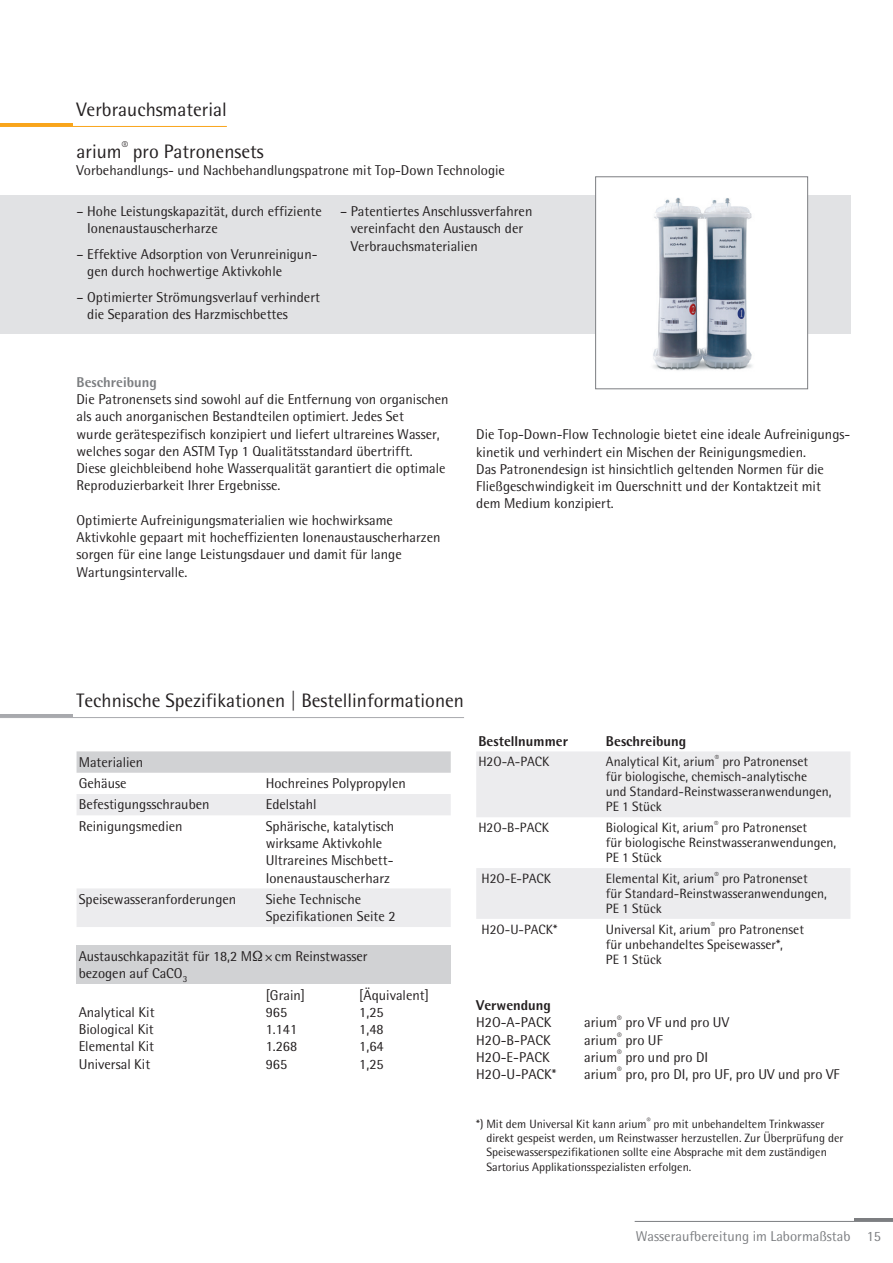
<style>
.page{position:relative;width:893px;height:1263px;background:#fff}
.page>*{position:absolute;margin:0;border:0;box-sizing:border-box;transform-origin:0 0}
.t1{font:19.5px "Sartorius Rotis Sans 2013";color:#231f20}
.t2{font:14.25px/17.2px "Sartorius Rotis Sans 2013";color:#231f20}
.t3{font:800 14.25px "Sartorius Rotis Sans 2013";color:#231f20}
.t4{font:14.25px "Sartorius Rotis Sans 2013";color:#7c7e81}
.t5{font:800 14.25px "Sartorius Rotis Sans 2013";color:#7c7e81}
.t6{font:13.5px/15px "Sartorius Rotis Sans 2013";color:#231f20}
.t7{font:12px/14.2px "Sartorius Rotis Sans 2013";color:#231f20}
</style>
<div class="page">
<hr style="left:635px;top:1221px;width:258px;height:1px;background:#7c7e81">
<hr style="left:855px;top:1218px;width:38px;height:3px;background:#7c7e81">
<hr style="left:0;top:123px;width:72px;height:3px;background:#f9a51b">
<hr style="left:0;top:126px;width:227px;height:1px;background:#f9a51b">
<div style="left:0;top:195px;width:850px;height:139px;background:#e1e2e4"></div>
<img style="left:597px;top:195px;width:209px;height:176px">
<div style="left:595px;top:176px;width:213px;height:213px;border:1px solid #7c7e81"></div>
<hr style="left:0;top:717px;width:464px;height:1px;background:#a8a9ad">
<hr style="left:0;top:714px;width:72px;height:3px;background:#a8a9ad">
<svg style="left:77px;top:751px;width:374px;height:22px"></svg>
<svg style="left:77px;top:794px;width:374px;height:133px"></svg>
<div style="left:77px;top:945px;width:374px;height:39px;background:#d1d2d4"></div>
<svg style="left:476px;top:751px;width:374px;height:168px;fill:#ececee"></svg>
<h1 class="t1" style="left:77px;top:97px;width:152px">Verbrauchsmaterial</h1>
<h1 class="t1" style="left:77px;top:140px;width:189px">arium<sup>®</sup> pro Patronensets</h1>
<p class="t2" style="left:77px;top:162px;width:430px">Vorbehandlungs- und Nachbehandlungspatrone mit Top-Down Technologie</p>
<p class="t2" style="left:87px;top:202px;width:236px;text-indent:-11px">– Hohe Leistungskapazität, durch effiziente<br>Ionenaustauscherharze</p>
<p class="t2" style="left:87px;top:245px;width:232px;text-indent:-11px">– Effektive Adsorption von Verunreinigun&shy;gen durch hochwertige Aktivkohle</p>
<p class="t2" style="left:87px;top:288px;width:234px;text-indent:-11px">– Optimierter Strömungsverlauf verhindert die Separation des Harzmischbettes</p>
<p class="t2" style="left:351px;top:202px;width:183px;text-indent:-11px">– Patentiertes Anschlussverfahren vereinfacht den Austausch der<br>Verbrauchsmaterialien</p>
<p class="t5" style="left:77px;top:373px;width:82px">Beschreibung</p>
<p class="t2" style="left:77px;top:390px;width:374px">Die Patronensets sind sowohl auf die Entfernung von organischen als auch anorganischen Bestandteilen optimiert. Jedes Set<br>wurde gerätespezifisch konzipiert und liefert ultrareines Wasser, welches sogar den ASTM Typ 1 Qualitätsstandard übertrifft.<br>Diese gleichbleibend hohe Wasserqualität garantiert die optimale Reproduzierbarkeit Ihrer Ergebnisse.</p>
<p class="t2" style="left:77px;top:511px;width:365px">Optimierte Aufreinigungsmaterialien wie hochwirksame Aktivkohle gepaart mit hocheffizienten Ionenaustauscherharzen sorgen für eine lange Leistungsdauer und damit für lange Wartungsintervalle.</p>
<p class="t2" style="left:476px;top:426px;width:376px">Die Top-Down-Flow Technologie bietet eine ideale Aufreinigungs&shy;kinetik und verhindert ein Mischen der Reinigungsmedien.<br>Das Patronendesign ist hinsichtlich geltenden Normen für die Fließgeschwindigkeit im Querschnitt und der Kontaktzeit mit<br>dem Medium konzipiert.</p>
<h1 class="t1" style="left:77px;top:688px;width:389px">Technische Spezifikationen | Bestellinformationen</h1>
<p class="t2" style="left:79px;top:751px;width:66px;line-height:21.3px">Materialien<br>Gehäuse</p>
<p class="t2" style="left:266px;top:774px;width:142px">Hochreines Polypropylen</p>
<p class="t2" style="left:79px;top:796px;width:132px">Befestigungsschrauben</p>
<p class="t2" style="left:266px;top:796px;width:52px">Edelstahl</p>
<p class="t2" style="left:79px;top:817px;width:105px">Reinigungsmedien</p>
<p class="t2" style="left:266px;top:817px;width:130px">Sphärische, katalytisch wirksame Aktivkohle<br>Ultrareines Mischbett-<br>Ionenaustauscherharz</p>
<p class="t2" style="left:79px;top:890px;width:159px">Speisewasseranforderungen</p>
<p class="t2" style="left:266px;top:890px;width:131px">Siehe Technische<br>Spezifikationen Seite 2</p>
<p class="t2" style="left:79px;top:947px;width:175px">Austauschkapazität für 18,2 M</p>
<p class="t2" style="left:275px;top:947px;width:94px">cm Reinstwasser</p>
<p class="t2" style="left:79px;top:965px;width:110px">bezogen auf CaCO<sub>3</sub></p>
<p class="t2" style="left:79px;top:1003px;width:77px;text-align:justify">Analytical Kit Biological Kit Elemental Kit Universal Kit</p>
<p class="t2" style="left:266px;top:986px;width:41px">[Grain]<br>965<br>1.141<br>1.268<br>965</p>
<p class="t2" style="left:359px;top:986px;width:71px">[Äquivalent]<br>1,25<br>1,48<br>1,64<br>1,25</p>
<p class="t3" style="left:478px;top:732px;width:91px">Bestellnummer</p>
<p class="t3" style="left:606px;top:732px;width:82px">Beschreibung</p>
<p class="t6" style="left:478px;top:754px;width:73px">H2O-A-PACK</p>
<p class="t6" style="left:606px;top:754px;width:227px">Analytical Kit, arium<sup>®</sup> pro Patronenset<br>für biologische, chemisch-analytische<br>und Standard-Reinstwasseranwendungen, PE 1 Stück</p>
<p class="t6" style="left:478px;top:820px;width:72px">H2O-B-PACK</p>
<p class="t6" style="left:606px;top:820px;width:232px">Biological Kit, arium<sup>®</sup> pro Patronenset<br>für biologische Reinstwasseranwendungen,<br>PE 1 Stück</p>
<p class="t6" style="left:482px;top:871px;width:71px">H2O-E-PACK</p>
<p class="t6" style="left:606px;top:871px;width:222px">Elemental Kit, arium<sup>®</sup> pro Patronenset für Standard-Reinstwasseranwendungen,<br>PE 1 Stück</p>
<p class="t6" style="left:482px;top:921px;width:77px">H2O-U-PACK*</p>
<p class="t6" style="left:606px;top:921px;width:200px">Universal Kit, arium<sup>®</sup> pro Patronenset für unbehandeltes Speisewasser*,<br>PE 1 Stück</p>
<p class="t3" style="left:476px;top:996px;width:76px">Verwendung</p>
<p class="t2" style="left:476px;top:1014px;width:77px">H2O-A-PACK</p>
<p class="t2" style="left:584px;top:1014px;width:146px">arium<sup>®</sup> pro VF und pro UV</p>
<p class="t2" style="left:476px;top:1031px;width:76px">H2O-B-PACK</p>
<p class="t2" style="left:584px;top:1031px;width:80px">arium<sup>®</sup> pro UF</p>
<p class="t2" style="left:476px;top:1048px;width:75px">H2O-E-PACK</p>
<p class="t2" style="left:584px;top:1048px;width:125px">arium<sup>®</sup> pro und pro DI</p>
<p class="t2" style="left:476px;top:1065px;width:82px">H2O-U-PACK*</p>
<p class="t2" style="left:584px;top:1065px;width:257px">arium<sup>®</sup> pro, pro DI, pro UF, pro UV und pro VF</p>
<p class="t7" style="left:486px;top:1116px;width:359px;text-indent:-10px">*) Mit dem Universal Kit kann arium<sup>®</sup> pro mit unbehandeltem Trinkwasser direkt gespeist werden, um Reinstwasser herzustellen. Zur Überprüfung der Speisewasserspezifikationen sollte eine Absprache mit dem zuständigen Sartorius Applikationsspezialisten erfolgen.</p>
<p class="t4" style="left:636px;top:1228px;width:247px">Wasseraufbereitung im Labormaßstab 15</p>
</div>
